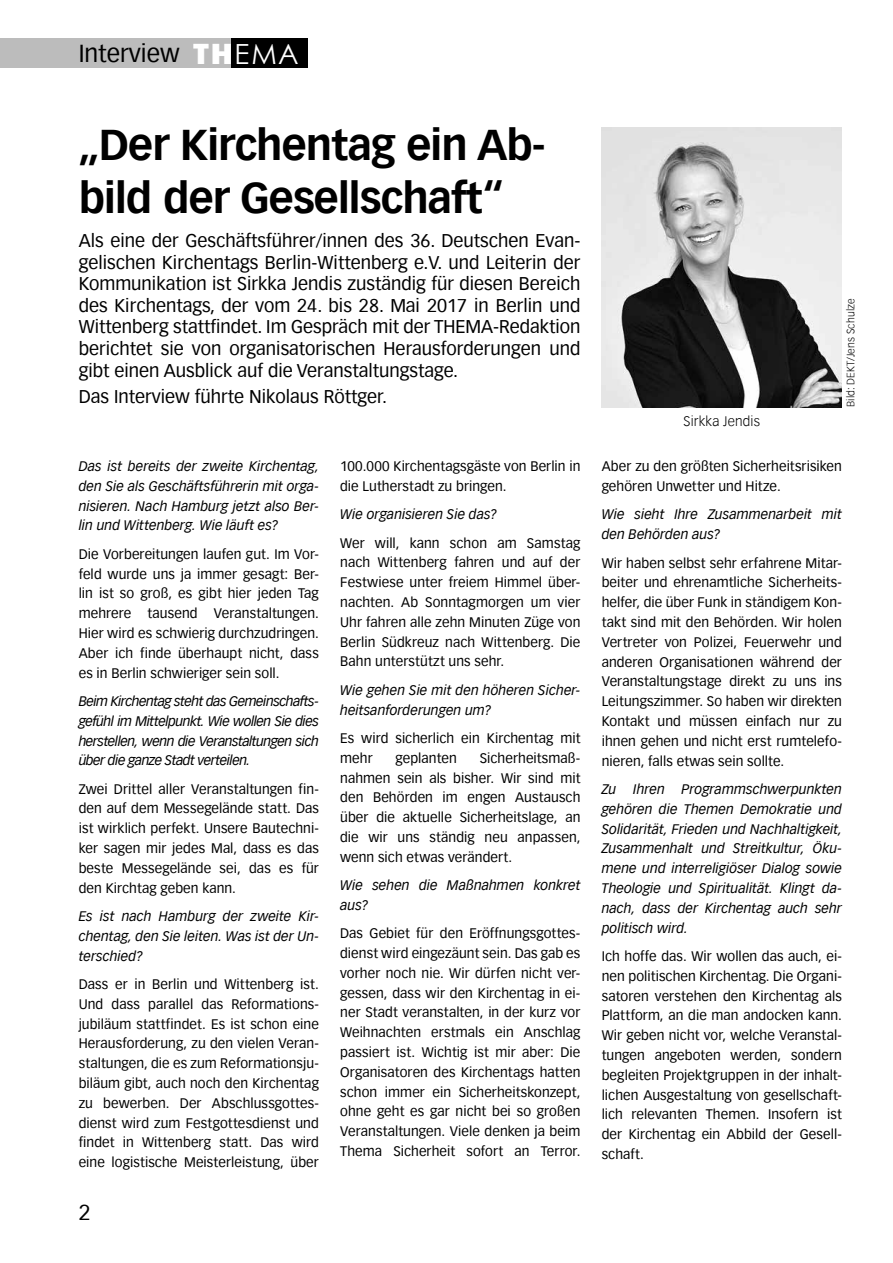
<style>
.page{position:relative;width:893px;height:1263px;background:#fff}
.page>*{position:absolute;margin:0;border:0;box-sizing:border-box;transform-origin:0 0}
.t1{font:700 42px/52.5px "Vectora Com";letter-spacing:-.02em;color:#000}
.t2{font:24px "Vectora Com";color:#000}
.t3{font:21px "Vectora Com";color:#000}
.t4{font:18px/21.6px "Vectora Com";color:#000;text-align:justify}
.t5{font:13.5px/19.8px "Vectora Com";letter-spacing:.01em;color:#000;text-align:justify}
.t6{font:italic 13.5px/19.8px "Vectora Com";letter-spacing:.005em;color:#000;text-align:justify}
.t7{font:300 13.5px "Vectora Com";letter-spacing:.015em;color:#000}
.t8{font:300 10.5px "Vectora Com";letter-spacing:.015em;color:#000}
.s1{font-family:"Franklin Gothic";font-weight:800;font-size:30px;color:#fff}
.s2{font-family:"Century Gothic";font-size:27.75px;color:#fff}
</style>
<div class="page">
<div style="left:0;top:38px;width:185px;height:30px;background:#bcbcbc"></div>
<div style="left:185px;top:38px;width:48px;height:30px;background:#bcbcbc"></div>
<div style="left:231px;top:38px;width:76px;height:30px;background:#000"></div>
<img style="left:602px;top:128px;width:240px;height:279px">
<h2 class="t2" style="left:79px;top:40px;width:222px">Interview <span class="s1">TH</span><span class="s2">EMA</span></h2>
<h1 class="t1" style="left:79px;top:119px;width:468px">„Der Kirchentag ein Ab&shy;bild der Gesellschaft“</h1>
<p class="t4" style="left:79px;top:230px;width:503px">Als eine der Geschäftsführer/innen des 36. Deutschen Evan&shy;gelischen Kirchentags Berlin-Wittenberg e.V. und Leiterin der Kommunikation ist Sirkka Jendis zuständig für diesen Bereich des Kirchentags, der vom 24. bis 28. Mai 2017 in Berlin und Wittenberg stattfindet. Im Gespräch mit der THEMA-Redaktion berichtet sie von organisatorischen Herausforderungen und gibt einen Ausblick auf die Veranstaltungstage.</p>
<h3 class="t4" style="left:79px;top:385px;width:310px">Das Interview führte Nikolaus Röttger.</h3>
<p class="t6" style="left:79px;top:456px;width:242px">Das ist bereits der zweite Kirchentag, den Sie als Geschäftsführerin mit orga&shy;nisieren. Nach Hamburg jetzt also Ber&shy;lin und Wittenberg. Wie läuft es?</p>
<p class="t5" style="left:79px;top:544px;width:242px">Die Vorbereitungen laufen gut. Im Vor&shy;feld wurde uns ja immer gesagt: Ber&shy;lin ist so groß, es gibt hier jeden Tag mehrere tausend Veranstaltungen.<br>Hier wird es schwierig durchzudringen.<br>Aber ich finde überhaupt nicht, dass es in Berlin schwieriger sein soll.</p>
<p class="t6" style="left:79px;top:691px;width:242px">Beim Kirchentag steht das Gemeinschafts&shy;gefühl im Mittelpunkt. Wie wollen Sie dies herstellen, wenn die Veranstaltungen sich über die ganze Stadt verteilen.</p>
<p class="t5" style="left:79px;top:779px;width:242px">Zwei Drittel aller Veranstaltungen fin&shy;den auf dem Messegelände statt. Das ist wirklich perfekt. Unsere Bautechni&shy;ker sagen mir jedes Mal, dass es das beste Messegelände sei, das es für den Kirchtag geben kann.</p>
<p class="t6" style="left:79px;top:906px;width:242px">Es ist nach Hamburg der zweite Kir&shy;chentag, den Sie leiten. Was ist der Un&shy;terschied?</p>
<p class="t5" style="left:79px;top:974px;width:242px">Dass er in Berlin und Wittenberg ist.<br>Und dass parallel das Reformations&shy;jubiläum stattfindet. Es ist schon eine Herausforderung, zu den vielen Veran&shy;staltungen, die es zum Reformationsju&shy;biläum gibt, auch noch den Kirchentag zu bewerben. Der Abschlussgottes&shy;dienst wird zum Festgottesdienst und findet in Wittenberg statt. Das wird eine logistische Meisterleistung, über</p>
<h3 class="t3" style="left:79px;top:1200px;width:13px">2</h3>
<p class="t5" style="left:340px;top:456px;width:242px">100.000 Kirchentagsgäste von Berlin in die Lutherstadt zu bringen.</p>
<p class="t6" style="left:340px;top:505px;width:158px">Wie organisieren Sie das?</p>
<p class="t5" style="left:340px;top:533px;width:242px">Wer will, kann schon am Samstag nach Wittenberg fahren und auf der Festwiese unter freiem Himmel über&shy;nachten. Ab Sonntagmorgen um vier Uhr fahren alle zehn Minuten Züge von Berlin Südkreuz nach Wittenberg. Die Bahn unterstützt uns sehr.</p>
<p class="t6" style="left:340px;top:680px;width:242px">Wie gehen Sie mit den höheren Sicher&shy;heitsanforderungen um?</p>
<p class="t5" style="left:340px;top:728px;width:242px">Es wird sicherlich ein Kirchentag mit mehr</p>
<p class="t5" style="left:340px;top:748px;width:242px;text-indent:140px">Sicherheitsmaß&shy;nahmen sein als bisher. Wir sind mit den Behörden im engen Austausch über die aktuelle Sicherheitslage, an die wir uns ständig neu anpassen, wenn sich etwas verändert.</p>
<p class="t6" style="left:340px;top:875px;width:242px">Wie sehen die Maßnahmen konkret aus?</p>
<p class="t5" style="left:340px;top:923px;width:242px">Das Gebiet für den Eröffnungsgottes&shy;dienst wird eingezäunt sein. Das gab es vorher noch nie. Wir dürfen nicht ver&shy;gessen, dass wir den Kirchentag in ei&shy;ner Stadt veranstalten, in der kurz vor Weihnachten erstmals ein Anschlag passiert ist. Wichtig ist mir aber: Die Organisatoren des Kirchentags hatten schon immer ein Sicherheitskonzept, ohne geht es gar nicht bei so großen Veranstaltungen. Viele denken ja beim Thema Sicherheit sofort an Terror.</p>
<p class="t5" style="left:395px;top:748px;width:63px">geplanten</p>
<p class="t7" style="left:684px;top:413px;width:78px">Sirkka Jendis</p>
<p class="t8" style="left:844px;top:407px;width:110px;rotate:-90deg">Bild: DEKT/Jens Schulze</p>
<p class="t5" style="left:602px;top:457px;width:242px">Aber zu den größten Sicherheitsrisiken gehören Unwetter und Hitze.</p>
<p class="t6" style="left:602px;top:505px;width:242px">Wie sieht Ihre Zusammenarbeit mit den Behörden aus?</p>
<p class="t5" style="left:602px;top:553px;width:242px">Wir haben selbst sehr erfahrene Mitar&shy;beiter und ehrenamtliche Sicherheits&shy;helfer, die über Funk in ständigem Kon&shy;takt sind mit den Behörden. Wir holen Vertreter von Polizei, Feuerwehr und anderen Organisationen während der Veranstaltungstage direkt zu uns ins Leitungszimmer. So haben wir direkten Kontakt und müssen einfach nur zu ihnen gehen und nicht erst rumtelefo&shy;nieren, falls etwas sein sollte.</p>
<p class="t6" style="left:602px;top:779px;width:242px">Zu Ihren Programmschwerpunkten gehören die Themen Demokratie und Solidarität, Frieden und Nachhaltigkeit, Zusammenhalt und Streitkultur, Öku&shy;mene und interreligiöser Dialog sowie Theologie und Spiritualität. Klingt da&shy;nach, dass der Kirchentag auch sehr politisch wird.</p>
<p class="t5" style="left:602px;top:946px;width:242px">Ich hoffe das. Wir wollen das auch, ei&shy;nen politischen Kirchentag. Die Organi&shy;satoren verstehen den Kirchentag als Plattform, an die man andocken kann.<br>Wir geben nicht vor, welche Veranstal&shy;tungen angeboten werden, sondern begleiten Projektgruppen in der inhalt&shy;lichen Ausgestaltung von gesellschaft&shy;lich relevanten Themen. Insofern ist der Kirchentag ein Abbild der Gesell&shy;schaft.</p>
</div>
